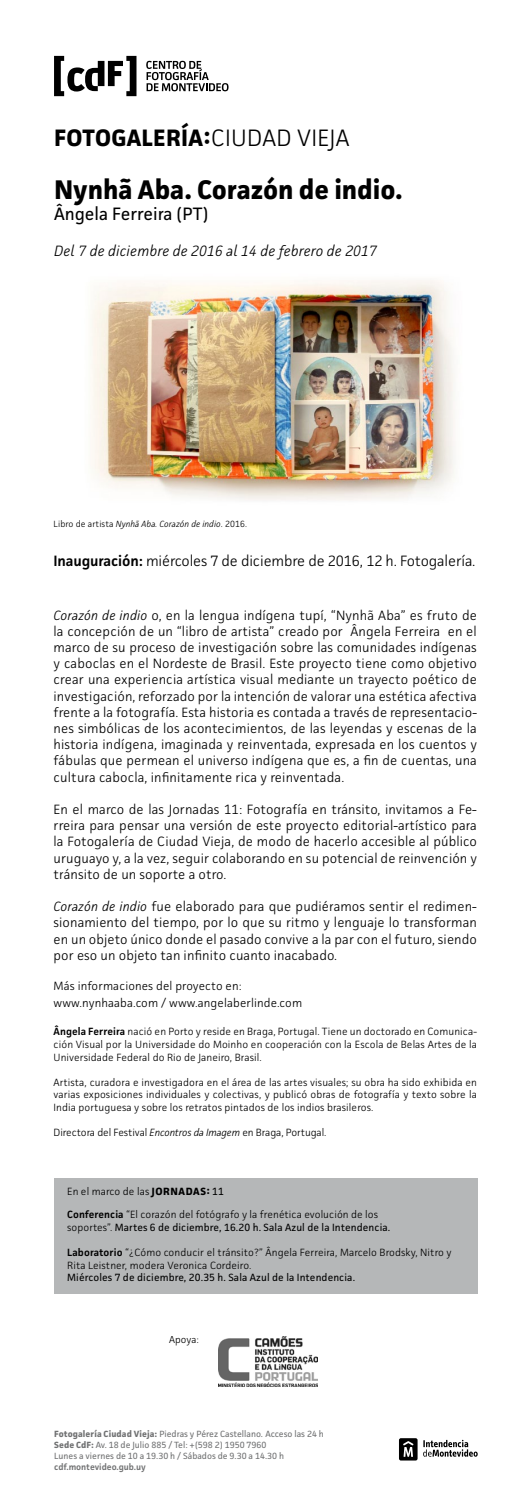
<style>
.page{position:relative;width:532px;height:1510px;background:#fff}
.page>*{position:absolute;margin:0;border:0;box-sizing:border-box;transform-origin:0 0}
.t1{font:700 27px "Facit";color:#000}
.t2{font:700 23.85px "Facit";letter-spacing:.01em;color:#000}
.t3{font:18px "Facit";color:#000}
.t4{font:300 15px "Facit";letter-spacing:-.01em;color:#000}
.t5{font:italic 300 15px "Facit";letter-spacing:.01em;color:#000}
.t6{font:300 13.5px/16.2px "Facit";letter-spacing:.01em;color:#000;text-align:justify}
.t7{font:300 12px/16.2px "Facit";letter-spacing:.01em;color:#000}
.t8{font:300 10.5px/12.6px "Facit";letter-spacing:.01em;color:#000;text-align:justify}
.t9{font:10.5px "Facit";letter-spacing:.01em;color:#000}
.t10{font:300 10.2px "Facit";letter-spacing:.005em;color:#000}
.t11{font:9px/10.8px "Facit";color:#707172}
.t12{font:italic 300 9px "Facit";letter-spacing:.01em;color:#000}
.t13{font:600 9px "Facit";color:#707172}
.s1{font-weight:300}
.s2{font-style:normal}
.s3{font-weight:600}
.s4{font-style:italic}
.s5{font-weight:700}
.s6{font-weight:400}
</style>
<div class="page">
<img style="left:90px;top:280px;width:365px;height:221px">
<svg style="left:399px;top:1438px;width:18px;height:22px"></svg>
<svg style="left:423px;top:1439px;width:54px;height:17px"></svg>
<svg style="left:54px;top:56px;width:82px;height:40px"></svg>
<svg style="left:146px;top:61px;width:82px;height:30px"></svg>
<img style="left:218px;top:1336px;width:100px;height:50px">
<div style="left:54px;top:1178px;width:423px;height:116px;background:#b5b7b8"></div>
<h2 class="t2" style="left:54px;top:123px;width:297px">FOTOGALERÍA:<span class="s1">CIUDAD VIEJA</span></h2>
<h1 class="t1" style="left:54px;top:172px;width:350px">Nynhã Aba. Corazón de indio.</h1>
<h3 class="t3" style="left:54px;top:203px;width:156px">Ângela Ferreira (PT)</h3>
<p class="t5" style="left:54px;top:241px;width:324px">Del 7 de diciembre de 2016 al 14 de febrero de 2017</p>
<p class="t12" style="left:54px;top:518px;width:195px"><span class="s2">Libro de artista</span> Nynhã Aba. Corazón de indio<span class="s2">. 2016.</span></p>
<p class="t4" style="left:54px;top:551px;width:423px"><span class="s3">Inauguración:</span> miércoles 7 de diciembre de 2016, 12 h. Fotogalería.</p>
<p class="t6" style="left:54px;top:606px;width:425px"><span class="s4">Corazón de indio</span> o, en la lengua indígena tupí, “Nynhã Aba” es fruto de la concepción de un “libro de artista” creado por Ângela Ferreira en el marco de su proceso de investigación sobre las comunidades indígenas y caboclas en el Nordeste de Brasil. Este proyecto tiene como objetivo crear una experiencia artística visual mediante un trayecto poético de investigación, reforzado por la intención de valorar una estética afectiva frente a la fotografía. Esta historia es contada a través de representacio&shy;nes simbólicas de los acontecimientos, de las leyendas y escenas de la historia indígena, imaginada y reinventada, expresada en los cuentos y fábulas que permean el universo indígena que es, a fin de cuentas, una cultura cabocla, infinitamente rica y reinventada.</p>
<p class="t6" style="left:54px;top:801px;width:425px">En el marco de las Jornadas 11: Fotografía en tránsito, invitamos a Fe&shy;rreira para pensar una versión de este proyecto editorial-artístico para la Fotogalería de Ciudad Vieja, de modo de hacerlo accesible al público uruguayo y, a la vez, seguir colaborando en su potencial de reinvención y tránsito de un soporte a otro.</p>
<p class="t6" style="left:54px;top:898px;width:425px"><span class="s4">Corazón de indio</span> fue elaborado para que pudiéramos sentir el redimen&shy;sionamiento del tiempo, por lo que su ritmo y lenguaje lo transforman en un objeto único donde el pasado convive a la par con el futuro, siendo por eso un objeto tan infinito cuanto inacabado.</p>
<p class="t7" style="left:54px;top:978px;width:250px">Más informaciones del proyecto en: www.nynhaaba.com / www.angelaberlinde.com</p>
<p class="t8" style="left:54px;top:1025px;width:425px"><span class="s3">Ângela Ferreira</span> nació en Porto y reside en Braga, Portugal. Tiene un doctorado en Comunica&shy;ción Visual por la Universidade do Moinho en cooperación con la Escola de Belas Artes de la Universidade Federal do Rio de Janeiro, Brasil.</p>
<p class="t8" style="left:54px;top:1075px;width:425px">Artista, curadora e investigadora en el área de las artes visuales; su obra ha sido exhibida en varias exposiciones individuales y colectivas, y publicó obras de fotografía y texto sobre la India portuguesa y sobre los retratos pintados de los indios brasileros.</p>
<p class="t8" style="left:54px;top:1126px;width:274px">Directora del Festival <span class="s4">Encontros da Imagem</span> en Braga, Portugal.</p>
<p class="t8" style="left:67px;top:1179px;width:312px;line-height:23.1px">En el marco de las <span class="s5">JORNADAS:</span> <span class="s6">11<br></span><span class="s3">Conferencia</span> “El corazón del fotógrafo y la frenética evolución de los</p>
<p class="t9" style="left:67px;top:1220px;width:324px"><span class="s1">soportes”.</span> Martes 6 de diciembre, 16.20 h. Sala Azul de la Intendencia.</p>
<p class="t8" style="left:67px;top:1245px;width:386px"><span class="s3">Laboratorio</span> “¿Cómo conducir el tránsito?” Ângela Ferreira, Marcelo Brodsky, Nitro y<br>Rita Leistner, modera Veronica Cordeiro.</p>
<p class="t9" style="left:67px;top:1271px;width:289px">Miércoles 7 de diciembre, 20.35 h. Sala Azul de la Intendencia.</p>
<p class="t10" style="left:169px;top:1332px;width:31px">Apoya:</p>
<p class="t11" style="left:54px;top:1428px;width:271px"><span class="s5">Fotogalería Ciudad Vieja:</span> Piedras y Pérez Castellano. Acceso las 24 h<br><span class="s5">Sede CdF:</span> Av. 18 de Julio 885 / Tel: +(598 2) 1950 7960<br>Lunes a viernes de 10 a 19.30 h / Sábados de 9.30 a 14.30 h</p>
<p class="t13" style="left:54px;top:1460px;width:93px">cdf.montevideo.gub.uy</p>
</div>
